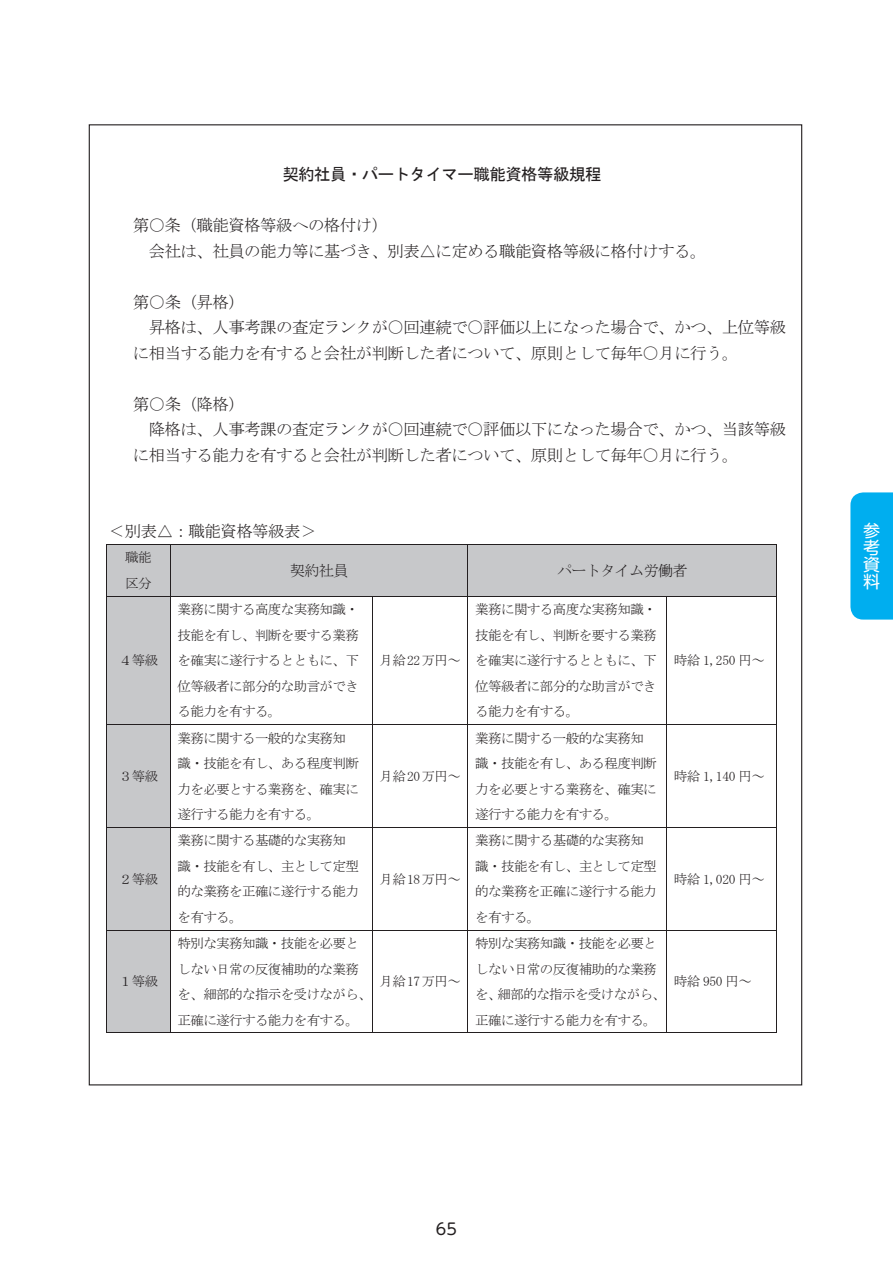
<style>
.page{position:relative;width:893px;height:1263px;background:#fff}
.page>*{position:absolute;margin:0;border:0;box-sizing:border-box;transform-origin:0 0}
.t1{font:16.95px/17px "UD Shin M Go Pro";color:#fff;text-align:justify}
.t2{font:16.5px/25.5px "MS Mincho";letter-spacing:-.03em;color:#231f20}
.t3{font:16.5px "MS Gothic";letter-spacing:-.03em;color:#231f20}
.t4{font:15.9px "UD Shin M Go Pro";color:#231f20}
.t5{font:15px "MS Mincho";letter-spacing:-.04em;color:#231f20}
.t6{font:13.5px/25.5px "MS Mincho";letter-spacing:-.04em;color:#231f20}
</style>
<div class="page">
<div style="left:850px;top:492px;width:43px;height:128px;background:#00aeef"></div>
<div style="left:107px;top:545px;width:63px;height:51px;background:#c7c8ca"></div>
<div style="left:170px;top:545px;width:297px;height:51px;background:#c7c8ca"></div>
<div style="left:468px;top:545px;width:308px;height:51px;background:#c7c8ca"></div>
<hr style="left:106px;top:544px;width:670px;height:1px;background:#231f20">
<hr style="left:106px;top:545px;width:1px;height:51px;background:#231f20">
<hr style="left:170px;top:545px;width:1px;height:51px;background:#231f20">
<hr style="left:467px;top:545px;width:1px;height:51px;background:#231f20">
<hr style="left:776px;top:545px;width:1px;height:51px;background:#231f20">
<div style="left:107px;top:597px;width:63px;height:127px;background:#c7c8ca"></div>
<hr style="left:106px;top:596px;width:670px;height:1px;background:#231f20">
<hr style="left:106px;top:597px;width:1px;height:127px;background:#231f20">
<hr style="left:170px;top:597px;width:1px;height:127px;background:#231f20">
<hr style="left:372px;top:597px;width:1px;height:127px;background:#231f20">
<hr style="left:467px;top:597px;width:1px;height:127px;background:#231f20">
<hr style="left:666px;top:597px;width:1px;height:127px;background:#231f20">
<hr style="left:776px;top:597px;width:1px;height:127px;background:#231f20">
<div style="left:107px;top:725px;width:63px;height:102px;background:#c7c8ca"></div>
<hr style="left:106px;top:724px;width:670px;height:1px;background:#231f20">
<hr style="left:106px;top:725px;width:1px;height:102px;background:#231f20">
<hr style="left:170px;top:725px;width:1px;height:102px;background:#231f20">
<hr style="left:372px;top:725px;width:1px;height:102px;background:#231f20">
<hr style="left:467px;top:725px;width:1px;height:102px;background:#231f20">
<hr style="left:666px;top:725px;width:1px;height:102px;background:#231f20">
<hr style="left:776px;top:725px;width:1px;height:102px;background:#231f20">
<div style="left:107px;top:828px;width:63px;height:102px;background:#c7c8ca"></div>
<hr style="left:106px;top:827px;width:670px;height:1px;background:#231f20">
<hr style="left:106px;top:828px;width:1px;height:102px;background:#231f20">
<hr style="left:170px;top:828px;width:1px;height:102px;background:#231f20">
<hr style="left:372px;top:828px;width:1px;height:102px;background:#231f20">
<hr style="left:467px;top:828px;width:1px;height:102px;background:#231f20">
<hr style="left:666px;top:828px;width:1px;height:102px;background:#231f20">
<hr style="left:776px;top:828px;width:1px;height:102px;background:#231f20">
<div style="left:107px;top:930px;width:63px;height:102px;background:#c7c8ca"></div>
<hr style="left:106px;top:930px;width:670px;height:1px;background:#231f20">
<hr style="left:106px;top:930px;width:1px;height:103px;background:#231f20">
<hr style="left:106px;top:1032px;width:64px;height:1px;background:#231f20">
<hr style="left:170px;top:930px;width:1px;height:103px;background:#231f20">
<hr style="left:170px;top:1032px;width:202px;height:1px;background:#231f20">
<hr style="left:372px;top:930px;width:1px;height:103px;background:#231f20">
<hr style="left:373px;top:1032px;width:94px;height:1px;background:#231f20">
<hr style="left:467px;top:930px;width:1px;height:103px;background:#231f20">
<hr style="left:468px;top:1032px;width:198px;height:1px;background:#231f20">
<hr style="left:666px;top:930px;width:1px;height:103px;background:#231f20">
<hr style="left:667px;top:1032px;width:109px;height:1px;background:#231f20">
<hr style="left:776px;top:930px;width:1px;height:103px;background:#231f20">
<p class="t3" style="left:282px;top:166px;width:321px">契約社員・パートタイマー職能資格等級規程</p>
<p class="t2" style="left:149px;top:213px;width:559px;text-indent:-16px">第○条（職能資格等級への格付け）<br>会社は、社員の能力等に基づき、別表△に定める職能資格等級に格付けする。</p>
<p class="t2" style="left:133px;top:289px;width:114px">第○条（昇格）</p>
<p class="t2" style="left:149px;top:314px;width:639px">昇格は、人事考課の査定ランクが○回連続で○評価以上になった場合で、かつ、上位等級</p>
<p class="t2" style="left:133px;top:340px;width:607px">に相当する能力を有すると会社が判断した者について、原則として毎年○月に行う。</p>
<p class="t2" style="left:133px;top:391px;width:114px">第○条（降格）</p>
<p class="t2" style="left:149px;top:416px;width:639px">降格は、人事考課の査定ランクが○回連続で○評価以下になった場合で、かつ、当該等級</p>
<p class="t2" style="left:133px;top:442px;width:607px">に相当する能力を有すると会社が判断した者について、原則として毎年○月に行う。</p>
<p class="t2" style="left:109px;top:518px;width:209px">＜別表△：職能資格等級表＞</p>
<p class="t6" style="left:125px;top:545px;width:28px">職能区分</p>
<p class="t5" style="left:290px;top:563px;width:60px">契約社員</p>
<p class="t5" style="left:557px;top:563px;width:132px">パートタイム労働者</p>
<p class="t6" style="left:119px;top:648px;width:41px">４等級</p>
<p class="t6" style="left:177px;top:597px;width:183px;text-align:justify">業務に関する高度な実務知識・技能を有し、判断を要する業務を確実に遂行するとともに、下位等級者に部分的な助言ができる能力を有する。</p>
<p class="t6" style="left:380px;top:648px;width:83px">月給22万円～</p>
<p class="t6" style="left:475px;top:597px;width:183px;text-align:justify">業務に関する高度な実務知識・技能を有し、判断を要する業務を確実に遂行するとともに、下位等級者に部分的な助言ができる能力を有する。</p>
<p class="t6" style="left:674px;top:648px;width:93px">時給 1,250 円～</p>
<p class="t6" style="left:119px;top:763px;width:41px">３等級</p>
<p class="t6" style="left:177px;top:725px;width:183px">業務に関する一般的な実務知識・技能を有し、ある程度判断力を必要とする業務を、確実に遂行する能力を有する。</p>
<p class="t6" style="left:380px;top:763px;width:83px">月給20万円～</p>
<p class="t6" style="left:475px;top:725px;width:183px">業務に関する一般的な実務知識・技能を有し、ある程度判断力を必要とする業務を、確実に遂行する能力を有する。</p>
<p class="t6" style="left:674px;top:763px;width:93px">時給 1,140 円～</p>
<p class="t6" style="left:119px;top:866px;width:41px">２等級</p>
<p class="t6" style="left:177px;top:828px;width:183px">業務に関する基礎的な実務知識・技能を有し、主として定型的な業務を正確に遂行する能力を有する。</p>
<p class="t6" style="left:380px;top:866px;width:83px">月給18万円～</p>
<p class="t6" style="left:475px;top:828px;width:183px">業務に関する基礎的な実務知識・技能を有し、主として定型的な業務を正確に遂行する能力を有する。</p>
<p class="t6" style="left:674px;top:866px;width:93px">時給 1,020 円～</p>
<p class="t6" style="left:119px;top:969px;width:41px">１等級</p>
<p class="t6" style="left:177px;top:930px;width:196px">特別な実務知識・技能を必要としない日常の反復補助的な業務を、細部的な指示を受けながら、正確に遂行する能力を有する。</p>
<p class="t6" style="left:380px;top:969px;width:83px">月給17万円～</p>
<p class="t6" style="left:475px;top:930px;width:192px">特別な実務知識・技能を必要としない日常の反復補助的な業務を、細部的な指示を受けながら、正確に遂行する能力を有する。</p>
<p class="t6" style="left:674px;top:969px;width:80px">時給 950 円～</p>
<p class="t1" style="left:863px;top:521px;width:18px">参考資料</p>
<p class="t4" style="left:436px;top:1215px;width:23px">65</p>
</div>
